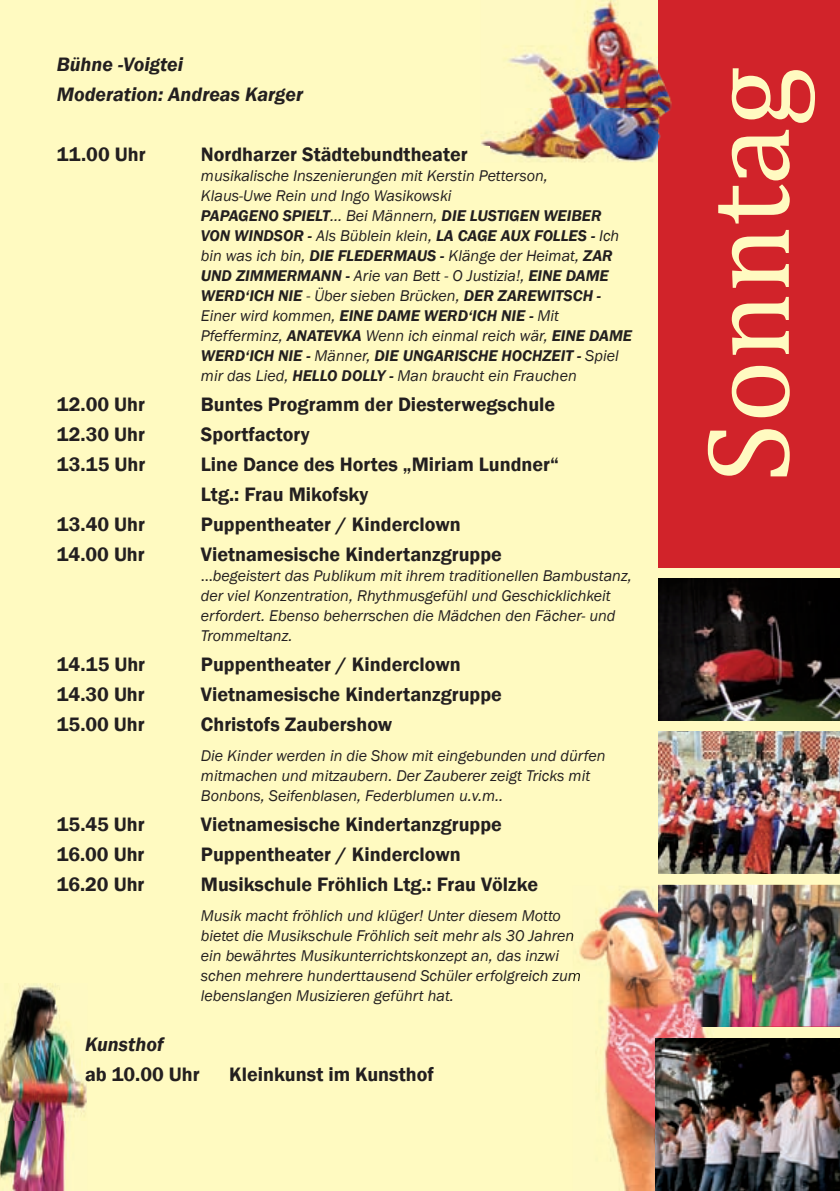
<style>
.page{position:relative;width:840px;height:1191px;background:#fff}
.page>*{position:absolute;margin:0;border:0;box-sizing:border-box;transform-origin:0 0}
.t1{font:120px "Cambria";color:#fffac1}
.t2{font:600 20px/30px "Franklin Gothic";color:#231f20}
.t3{font:italic 600 20px/30px "Franklin Gothic";color:#231f20}
.t4{font:italic 16px/20px "Franklin Gothic";color:#231f20}
.s1{font-weight:600}
.s2{font-style:normal}
</style>
<div class="page">
<div style="left:0;top:0;width:839px;height:1191px;background:#fffac1"></div>
<img style="left:658px;top:578px;width:181px;height:142px">
<div style="left:658px;top:0;width:181px;height:567px;background:#d1232a"></div>
<img style="left:658px;top:731px;width:181px;height:142px">
<img style="left:658px;top:884px;width:181px;height:142px">
<img style="left:579px;top:887px;width:112px;height:304px">
<img style="left:691px;top:1026px;width:60px;height:12px">
<img style="left:658px;top:885px;width:93px;height:141px">
<img style="left:572px;top:970px;width:12px;height:14px">
<img style="left:0;top:983px;width:87px;height:208px">
<img style="left:57px;top:983px;width:30px;height:1px">
<img style="left:57px;top:990px;width:30px;height:14px">
<img style="left:481px;top:0;width:191px;height:162px">
<img style="left:481px;top:147px;width:8px;height:14px">
<img style="left:655px;top:1038px;width:184px;height:153px">
<p class="t3" style="left:57px;top:49px;width:248px">Bühne -Voigtei<br>Moderation: Andreas Karger</p>
<p class="t2" style="left:57px;top:139px;width:90px">11.00 Uhr</p>
<p class="t2" style="left:201px;top:139px;width:268px">Nordharzer Städtebundtheater</p>
<p class="t4" style="left:201px;top:166px;width:432px">musikalische Inszenierungen mit Kerstin Petterson,<br>Klaus-Uwe Rein und Ingo Wasikowski<br><span class="s1">PAPAGENO SPIELT</span>... Bei Männern, <span class="s1">DIE LUSTIGEN WEIBER VON WINDSOR -</span> Als Büblein klein, <span class="s1">LA CAGE AUX FOLLES -</span> Ich bin was ich bin, <span class="s1">DIE FLEDERMAUS -</span> Klänge der Heimat, <span class="s1">ZAR UND ZIMMERMANN -</span> Arie van Bett - O Justizia!, <span class="s1">EINE DAME WERD‘ICH NIE</span> - Über sieben Brücken, <span class="s1">DER ZAREWITSCH - </span>Einer wird kommen, <span class="s1">EINE DAME WERD‘ICH NIE -</span> Mit Pfefferminz, <span class="s1">ANATEVKA</span> Wenn ich einmal reich wär, <span class="s1">EINE DAME WERD‘ICH NIE -</span> Männer, <span class="s1">DIE UNGARISCHE HOCHZEIT -</span> Spiel mir das Lied, <span class="s1">HELLO DOLLY -</span> Man braucht ein Frauchen</p>
<p class="t2" style="left:57px;top:389px;width:90px">12.00 Uhr</p>
<p class="t2" style="left:201px;top:389px;width:355px">Buntes Programm der Diesterwegschule</p>
<p class="t2" style="left:57px;top:419px;width:90px">12.30 Uhr</p>
<p class="t2" style="left:201px;top:419px;width:110px">Sportfactory</p>
<p class="t2" style="left:57px;top:449px;width:90px">13.15 Uhr</p>
<p class="t2" style="left:201px;top:449px;width:359px">Line Dance des Hortes „Miriam Lundner“<br>Ltg.: Frau Mikofsky</p>
<p class="t2" style="left:57px;top:509px;width:90px">13.40 Uhr</p>
<p class="t2" style="left:201px;top:509px;width:261px">Puppentheater / Kinderclown</p>
<p class="t2" style="left:57px;top:539px;width:89px">14.00 Uhr</p>
<p class="t2" style="left:201px;top:539px;width:302px">Vietnamesische Kindertanzgruppe</p>
<p class="t4" style="left:201px;top:566px;width:432px"><span class="s2">...</span>begeistert das Publikum mit ihrem traditionellen Bambustanz, der viel Konzentration, Rhythmusgefühl und Geschicklichkeit erfordert. Ebenso beherrschen die Mädchen den Fächer- und Trommeltanz.</p>
<p class="t2" style="left:57px;top:649px;width:90px">14.15 Uhr</p>
<p class="t2" style="left:201px;top:649px;width:261px">Puppentheater / Kinderclown</p>
<p class="t2" style="left:57px;top:679px;width:89px">14.30 Uhr</p>
<p class="t2" style="left:201px;top:679px;width:302px">Vietnamesische Kindertanzgruppe</p>
<p class="t2" style="left:57px;top:709px;width:89px">15.00 Uhr</p>
<p class="t2" style="left:201px;top:709px;width:193px">Christofs Zaubershow</p>
<p class="t4" style="left:201px;top:746px;width:406px">Die Kinder werden in die Show mit eingebunden und dürfen mitmachen und mitzaubern. Der Zauberer zeigt Tricks mit<br>Bonbons, Seifenblasen, Federblumen u.v.m..</p>
<p class="t2" style="left:57px;top:809px;width:89px">15.45 Uhr</p>
<p class="t2" style="left:201px;top:809px;width:302px">Vietnamesische Kindertanzgruppe</p>
<p class="t2" style="left:57px;top:839px;width:89px">16.00 Uhr</p>
<p class="t2" style="left:201px;top:839px;width:261px">Puppentheater / Kinderclown</p>
<p class="t2" style="left:57px;top:869px;width:89px">16.20 Uhr</p>
<p class="t2" style="left:201px;top:869px;width:338px">Musikschule Fröhlich Ltg.: Frau Völzke</p>
<p class="t4" style="left:201px;top:906px;width:381px">Musik macht fröhlich und klüger! Unter diesem Motto bietet die Musikschule Fröhlich seit mehr als 30 Jahren ein bewährtes Musikunterrichtskonzept an, das inzwi schen mehrere hunderttausend Schüler erfolgreich zum lebenslangen Musizieren geführt hat.</p>
<p class="t3" style="left:85px;top:1029px;width:80px">Kunsthof</p>
<p class="t2" style="left:85px;top:1059px;width:116px">ab 10.00 Uhr</p>
<p class="t2" style="left:229px;top:1059px;width:206px">Kleinkunst im Kunsthof</p>
<h1 class="t1" style="left:676px;top:483px;width:417px;rotate:-90deg">Sonntag</h1>
</div>
